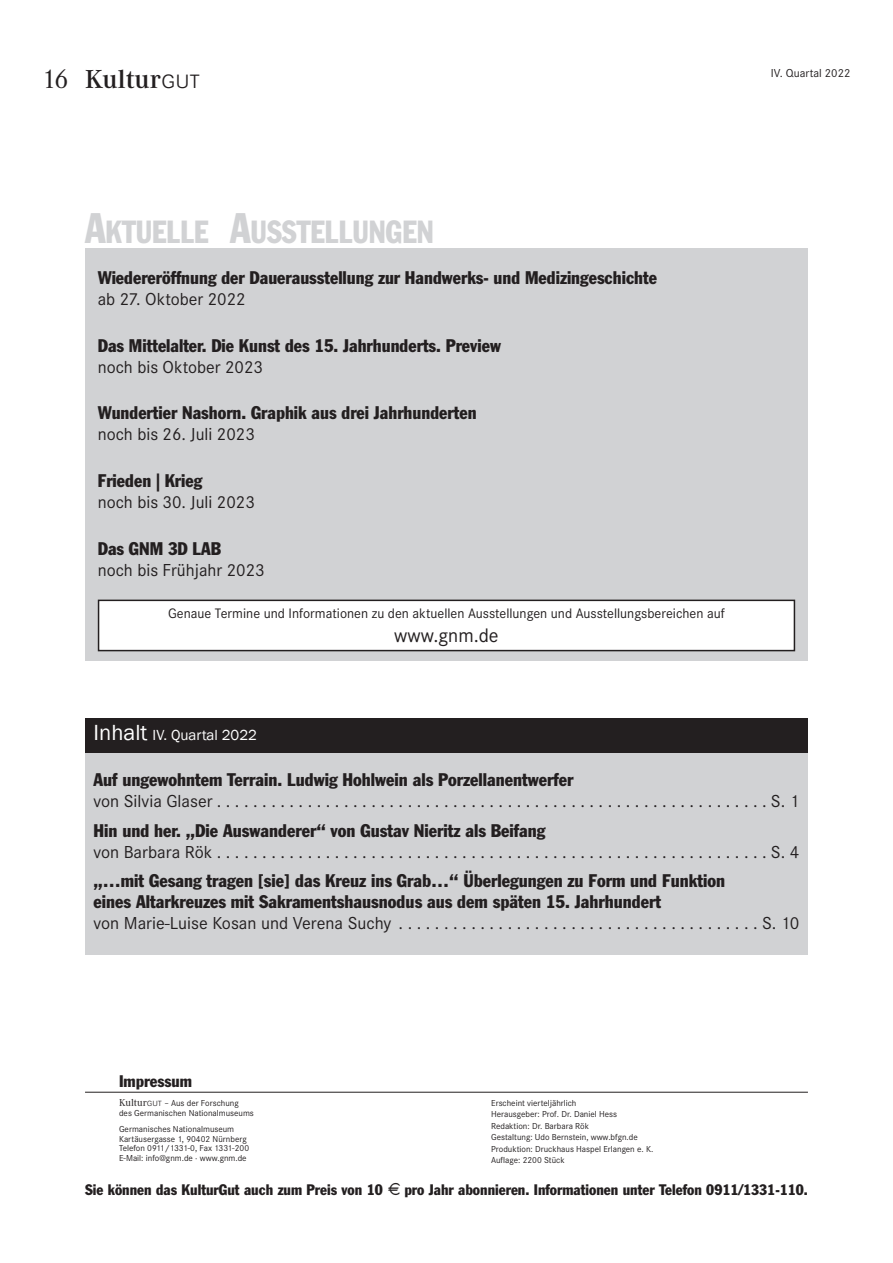
<style>
.page{position:relative;width:893px;height:1263px;background:#fff}
.page>*{position:absolute;margin:0;border:0;box-sizing:border-box;transform-origin:0 0}
.t1{font:condensed 31.5px "Franklin Gothic Std";color:#d1d2d4;scale:.91 1}
.t2{font:600 27px "Corporate A";color:#231f20}
.Ausstellung_Daten{font:20.25px "Corporate S";color:#231f20}
.Inhaltsangabe_Titel{font:condensed 18px/21px "Franklin Gothic Std";color:#231f20}
.Ausstellung_Titel{font:condensed 18px "Franklin Gothic Std";color:#231f20}
.Ausstellung_Daten-2{font:18px "Corporate S";color:#231f20}
.Inhaltsangabe_Daten{font:18px "Corporate S";color:#231f20}
.t3{font:condensed 16.5px "Franklin Gothic Std";color:#231f20}
.t4{font:condensed 15px "Franklin Gothic Std";color:#231f20}
.t5{font:15px "Franklin Gothic";color:#fff}
.Ausstellung_Daten-3{font:14.25px "Corporate S";color:#231f20}
.t6{font:12px "Corporate S";color:#231f20}
.t7{font:9px/9.8px "Corporate S";color:#231f20}
.s1{font-weight:400}
.s2{font-family:"Corporate SSC";font-weight:300}
.s3{font-size:42px}
.s4{font-size:22.5px}
.s5{font-family:"Corporate A";font-size:10.5px}
.s6{font-family:"Corporate SSC";font-weight:300;font-size:10.5px}
</style>
<div class="page">
<div style="left:85px;top:721px;width:723px;height:234px;background:#d1d2d4"></div>
<div style="left:85px;top:719px;width:723px;height:34px;background:#231f20"></div>
<div style="left:85px;top:249px;width:723px;height:412px;background:#d1d2d4"></div>
<div style="left:99px;top:600px;width:695px;height:51px;background:#fff"></div>
<div style="left:98px;top:600px;width:697px;height:51px;border:2px solid #231f20"></div>
<hr style="left:85px;top:1092px;width:723px;height:1px;background:#231f20">
<h2 class="t2" style="left:43px;top:64px;width:159px"><span class="s1">16</span> Kultur<span class="s2">gut</span></h2>
<h3 class="t6" style="left:771px;top:66px;width:81px">IV. Quartal 2022</h3>
<p class="t1" style="left:85px;top:212px;width:385px"><span class="s3">A</span>KTUELLE <span class="s3">A</span>USSTELLUNGEN</p>
<p class="Ausstellung_Titel" style="left:98px;top:267px;width:561px">Wiedereröffnung der Dauerausstellung zur Handwerks- und Medizingeschichte</p>
<p class="Ausstellung_Daten-2" style="left:98px;top:289px;width:149px">ab 27. Oktober 2022</p>
<p class="Ausstellung_Titel" style="left:98px;top:335px;width:405px">Das Mittelalter. Die Kunst des 15. Jahrhunderts. Preview</p>
<p class="Ausstellung_Daten-2" style="left:98px;top:357px;width:167px">noch bis Oktober 2023</p>
<p class="Ausstellung_Titel" style="left:98px;top:402px;width:380px">Wundertier Nashorn. Graphik aus drei Jahrhunderten</p>
<p class="Ausstellung_Daten-2" style="left:98px;top:424px;width:159px">noch bis 26. Juli 2023</p>
<p class="Ausstellung_Titel" style="left:98px;top:470px;width:106px">Frieden | Krieg</p>
<p class="Ausstellung_Daten-2" style="left:98px;top:492px;width:159px">noch bis 30. Juli 2023</p>
<p class="Ausstellung_Titel" style="left:98px;top:537px;width:125px">Das GNM 3D LAB</p>
<p class="Ausstellung_Daten-2" style="left:98px;top:559px;width:169px">noch bis Frühjahr 2023</p>
<p class="Ausstellung_Daten-3" style="left:168px;top:605px;width:558px">Genaue Termine und Informationen zu den aktuellen Ausstellungen und Ausstellungsbereichen auf</p>
<p class="Ausstellung_Daten" style="left:394px;top:623px;width:106px">www.gnm.de</p>
<p class="t5" style="left:94px;top:725px;width:165px"><span class="s4">Inhalt</span> IV. Quartal 2022</p>
<p class="Inhaltsangabe_Titel" style="left:94px;top:769px;width:482px">Auf ungewohntem Terrain. Ludwig Hohlwein als Porzellanentwerfer</p>
<p class="Inhaltsangabe_Daten" style="left:94px;top:791px;width:121px">von Silvia Glaser</p>
<p class="Inhaltsangabe_Daten" style="left:771px;top:791px;width:30px">S. 1</p>
<p class="Inhaltsangabe_Titel" style="left:94px;top:820px;width:453px">Hin und her. „Die Auswanderer“ von Gustav Nieritz als Beifang</p>
<p class="Inhaltsangabe_Daten" style="left:94px;top:842px;width:120px">von Barbara Rök</p>
<p class="Inhaltsangabe_Daten" style="left:771px;top:842px;width:30px">S. 4</p>
<p class="Inhaltsangabe_Titel" style="left:94px;top:870px;width:633px">„…mit Gesang tragen [sie] das Kreuz ins Grab…“ Überlegungen zu Form und Funktion eines Altarkreuzes mit Sakramentshausnodus aus dem späten 15. Jahrhundert</p>
<p class="Inhaltsangabe_Daten" style="left:94px;top:913px;width:299px">von Marie-Luise Kosan und Verena Suchy</p>
<p class="Inhaltsangabe_Daten" style="left:762px;top:913px;width:39px">S. 10</p>
<p class="t3" style="left:119px;top:1071px;width:75px">Impressum</p>
<p class="t7" style="left:119px;top:1098px;width:136px"><span class="s5">Kultur</span><span class="s6">gut</span> – Aus der Forschung des Germanischen Nationalmuseums</p>
<p class="t7" style="left:119px;top:1124px;width:132px">Germanisches Nationalmuseum Kartäusergasse 1, 90402 Nürnberg Telefon 0911/1331-0, Fax 1331-200<br>E-Mail: info@gnm.de · www.gnm.de</p>
<p class="t7" style="left:491px;top:1098px;width:87px">Erscheint vierteljährlich</p>
<p class="t7" style="left:491px;top:1109px;width:127px">Herausgeber: Prof. Dr. Daniel Hess</p>
<p class="t7" style="left:491px;top:1121px;width:99px">Redaktion: Dr. Barbara Rök</p>
<p class="t7" style="left:491px;top:1132px;width:148px">Gestaltung: Udo Bernstein, www.bfgn.de</p>
<p class="t7" style="left:491px;top:1144px;width:164px">Produktion: Druckhaus Haspel Erlangen e. K.</p>
<p class="t7" style="left:491px;top:1155px;width:75px">Auflage: 2200 Stück</p>
<p class="t4" style="left:85px;top:1180px;width:299px">Sie können das KulturGut auch zum Preis von 10</p>
<p class="t4" style="left:404px;top:1180px;width:405px">pro Jahr abonnieren. Informationen unter Telefon 0911/1331-110.</p>
</div>
